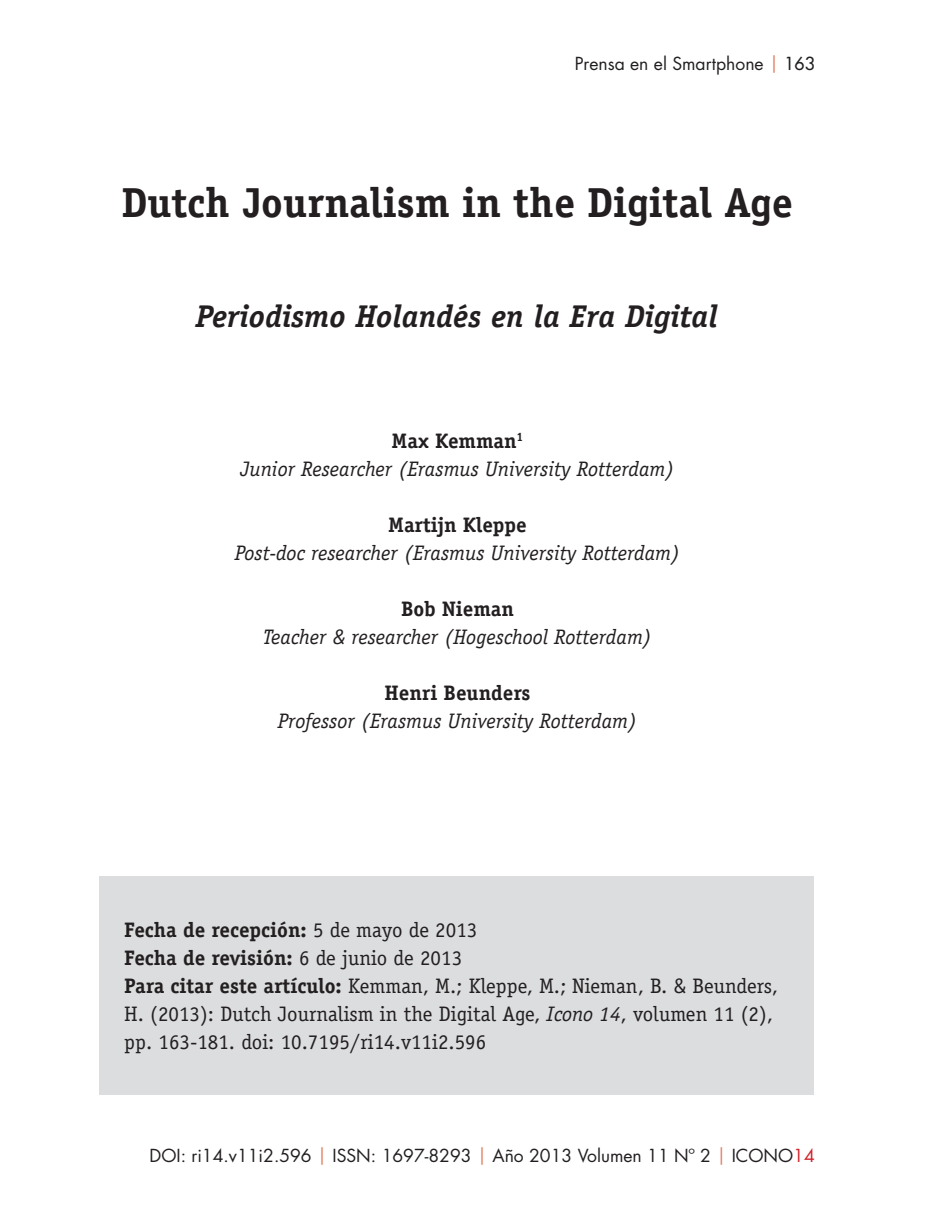
<style>
.page{position:relative;width:939px;height:1220px;background:#fff}
.page>*{position:absolute;margin:0;border:0;box-sizing:border-box;transform-origin:0 0}
.t1{font:700 42px "Officina Serif Std";color:#231f20}
.t2{font:italic 700 31.5px "Officina Serif Std";color:#231f20}
.t3{font:21px/28px "Officina Serif Std";color:#231f20}
.t4{font:italic 21px/28px "Officina Serif Std";color:#231f20;text-align:center}
.t5{font:700 21px "Officina Serif Std";color:#231f20}
.pagina_encabezado{font:17.5px "Futura Std";color:#231f20}
.s1{color:#e18066}
.s2{font-weight:500}
.s3{font-weight:700;font-style:normal}
.s4{font-weight:700}
.s5{font-style:italic}
.s6{color:#d1232a}
</style>
<div class="page">
<div style="left:99px;top:876px;width:714px;height:219px;background:#dcdddf"></div>
<p class="pagina_encabezado" style="left:574px;top:53px;width:241px">Prensa en el Smartphone <span class="s1">|</span> <span class="s2">163</span></p>
<h1 class="t1" style="left:122px;top:177px;width:672px">Dutch Journalism in the Digital Age</h1>
<h2 class="t2" style="left:195px;top:297px;width:523px">Periodismo Holandés en la Era Digital</h2>
<p class="t4" style="left:240px;top:427px;width:435px"><span class="s3">Max Kemman</span><sup>1<br></sup>Junior Researcher (Erasmus University Rotterdam)</p>
<p class="t5" style="left:388px;top:512px;width:140px">Martijn Kleppe</p>
<p class="t4" style="left:235px;top:539px;width:446px">Post-doc researcher (Erasmus University Rotterdam)</p>
<p class="t5" style="left:401px;top:596px;width:114px">Bob Nieman</p>
<p class="t4" style="left:263px;top:623px;width:390px">Teacher &amp; researcher (Hogeschool Rotterdam)</p>
<p class="t5" style="left:384px;top:680px;width:147px">Henri Beunders</p>
<p class="t4" style="left:278px;top:707px;width:360px">Professor (Erasmus University Rotterdam)</p>
<p class="t3" style="left:124px;top:916px;width:654px"><span class="s4">Fecha de recepción:</span> 5 de mayo de 2013<br><span class="s4">Fecha de revisión:</span> 6 de junio de 2013<br><span class="s4">Para citar este artículo:</span> Kemman, M.; Kleppe, M.; Nieman, B. &amp; Beunders, H. (2013): Dutch Journalism in the Digital Age, <span class="s5">Icono 14</span>, volumen 11 (2), pp. 163-181. doi: 10.7195/ri14.v11i2.596</p>
<p class="pagina_encabezado" style="left:149px;top:1145px;width:666px">DOI: ri14.v11i2.596 <span class="s1">|</span> ISSN: 1697-8293 <span class="s1">|</span> Año 2013 Volumen 11 Nº 2 <span class="s1">|</span> ICONO<span class="s6">14</span></p>
</div>
